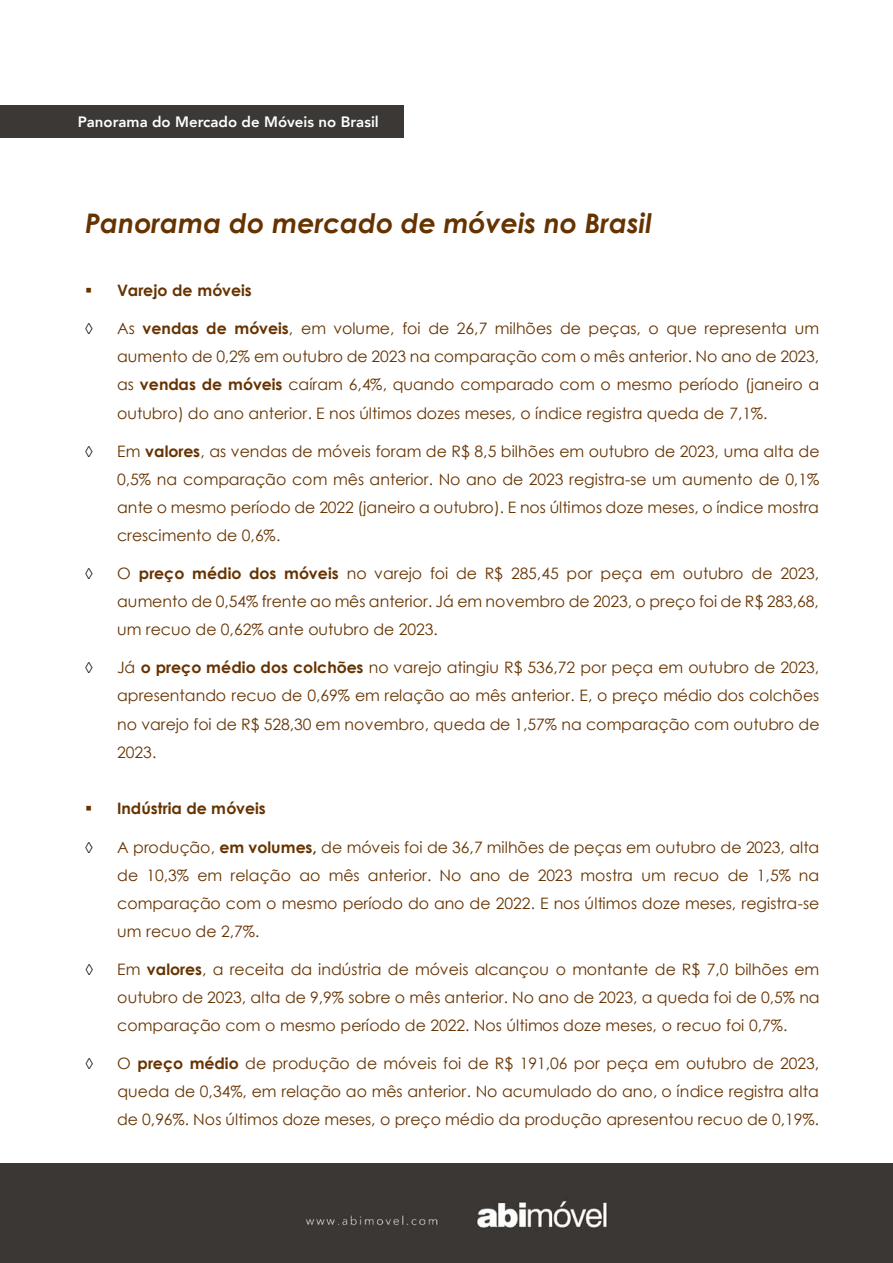
<style>
.page{position:relative;width:893px;height:1263px;background:#fff}
.page>*{position:absolute;margin:0;border:0;box-sizing:border-box;transform-origin:0 0}
.t1{font:italic 700 27px "Century Gothic";color:#630}
.t2{font:15.75px/28.2px "Century Gothic";letter-spacing:-.005em;color:#630;text-align:justify}
.t3{font:700 15.75px "Century Gothic";color:#630}
.t4{font:800 15px "Avenir";color:#fff}
.s1{color:#000}
.s2{font-weight:700}
</style>
<div class="page">
<div style="left:0;top:105px;width:404px;height:32px;background:#3b3835"></div>
<div style="left:0;top:1163px;width:893px;height:100px;background:#3b3734"></div>
<p class="t4" style="left:78px;top:111px;width:303px">Panorama do Mercado de Móveis no Brasil</p>
<h1 class="t1" style="left:85px;top:203px;width:568px">Panorama do mercado de móveis no Brasil</h1>
<p class="t3" style="left:85px;top:278px;width:168px">▪ Varejo de móveis</p>
<p class="t2" style="left:117px;top:314px;width:704px;text-indent:-32px"><span class="s1">→</span> As <span class="s2">vendas de móveis</span>, em volume, foi de 26,7 milhões de peças, o que representa um aumento de 0,2% em outubro de 2023 na comparação com o mês anterior. No ano de 2023, as <span class="s2">vendas de móveis</span> caíram 6,4%, quando comparado com o mesmo período (janeiro a outubro) do ano anterior. E nos últimos dozes meses, o índice registra queda de 7,1%.</p>
<p class="t2" style="left:117px;top:437px;width:704px;text-indent:-32px"><span class="s1">→</span> Em <span class="s2">valores</span>, as vendas de móveis foram de R$ 8,5 bilhões em outubro de 2023, uma alta de 0,5% na comparação com mês anterior. No ano de 2023 registra-se um aumento de 0,1% ante o mesmo período de 2022 (janeiro a outubro). E nos últimos doze meses, o índice mostra crescimento de 0,6%.</p>
<p class="t2" style="left:117px;top:559px;width:704px;text-indent:-32px"><span class="s1">→</span> O <span class="s2">preço médio dos móveis</span> no varejo foi de R$ 285,45 por peça em outubro de 2023, aumento de 0,54% frente ao mês anterior. Já em novembro de 2023, o preço foi de R$ 283,68, um recuo de 0,62% ante outubro de 2023.</p>
<p class="t2" style="left:117px;top:653px;width:704px;text-indent:-32px"><span class="s1">→</span> Já <span class="s2">o preço médio dos colchões</span> no varejo atingiu R$ 536,72 por peça em outubro de 2023, apresentando recuo de 0,69% em relação ao mês anterior. E, o preço médio dos colchões no varejo foi de R$ 528,30 em novembro, queda de 1,57% na comparação com outubro de 2023.</p>
<p class="t3" style="left:85px;top:796px;width:182px">▪ Indústria de móveis</p>
<p class="t2" style="left:117px;top:833px;width:704px;text-indent:-32px"><span class="s1">→</span> A produção, <span class="s2">em volumes,</span> de móveis foi de 36,7 milhões de peças em outubro de 2023, alta de 10,3% em relação ao mês anterior. No ano de 2023 mostra um recuo de 1,5% na comparação com o mesmo período do ano de 2022. E nos últimos doze meses, registra-se um recuo de 2,7%.</p>
<p class="t2" style="left:117px;top:955px;width:704px;text-indent:-32px"><span class="s1">→</span> Em <span class="s2">valores</span>, a receita da indústria de móveis alcançou o montante de R$ 7,0 bilhões em outubro de 2023, alta de 9,9% sobre o mês anterior. No ano de 2023, a queda foi de 0,5% na comparação com o mesmo período de 2022. Nos últimos doze meses, o recuo foi 0,7%.</p>
<p class="t2" style="left:117px;top:1049px;width:704px;text-indent:-32px"><span class="s1">→</span> O <span class="s2">preço médio</span> de produção de móveis foi de R$ 191,06 por peça em outubro de 2023, queda de 0,34%, em relação ao mês anterior. No acumulado do ano, o índice registra alta de 0,96%. Nos últimos doze meses, o preço médio da produção apresentou recuo de 0,19%.</p>
</div>
